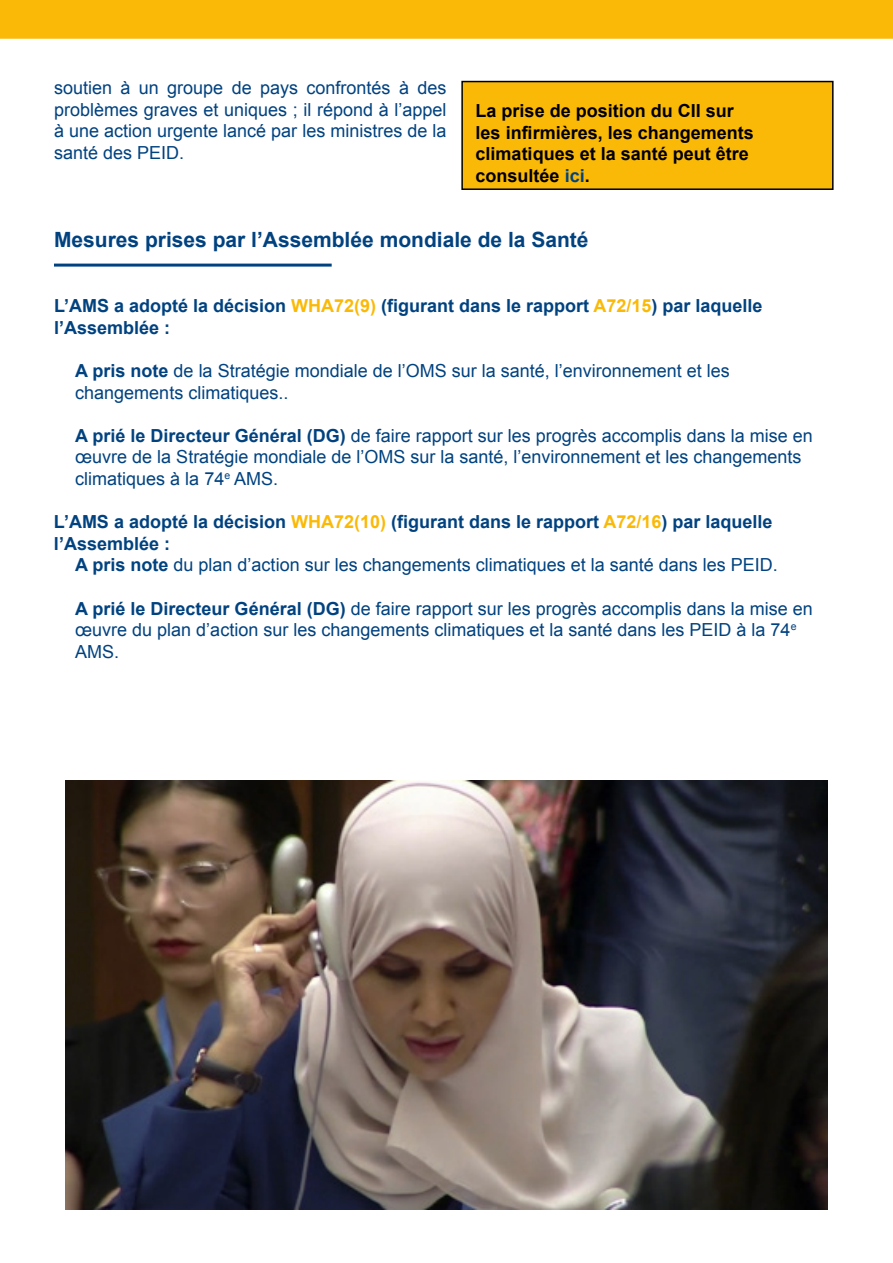
<style>
.page{position:relative;width:893px;height:1263px;background:#fff}
.page>*{position:absolute;margin:0;border:0;box-sizing:border-box;transform-origin:0 0}
.t1{font:700 21px "Arial";color:#004280}
.t2{font:18px/21.6px "Arial";color:#004280}
.t3{font:700 18px/21.6px "Arial";color:#004280}
.t4{font:700 18px/21.6px "Arial";color:#000}
.s1{color:#004280}
.s2{color:#fbb907}
.s3{font-weight:700}
</style>
<div class="page">
<div style="left:0;top:0;width:893px;height:39px;background:#fbb907"></div>
<hr style="left:54px;top:264px;width:278px;height:3px;background:#004280">
<img style="left:65px;top:780px;width:763px;height:429px">
<div style="left:462px;top:82px;width:371px;height:107px;background:#fbb907"></div>
<div style="left:461px;top:81px;width:373px;height:109px;border:2px solid #000"></div>
<p class="t2" style="left:54px;top:77px;width:394px;text-align:justify">soutien à un groupe de pays confrontés à des problèmes graves et uniques ; il répond à l’appel à une action urgente lancé par les ministres de la santé des PEID.</p>
<p class="t4" style="left:476px;top:100px;width:280px">La prise de position du CII sur les infirmières, les changements climatiques et la santé peut être consultée <span class="s1">ici</span>.</p>
<p class="t1" style="left:54px;top:226px;width:536px">Mesures prises par l’Assemblée mondiale de la Santé</p>
<p class="t3" style="left:54px;top:296px;width:710px">L’AMS a adopté la décision <span class="s2">WHA72(9)</span> (figurant dans le rapport <span class="s2">A72/15</span>) par laquelle l’Assemblée :</p>
<p class="t2" style="left:75px;top:360px;width:656px"><span class="s3">A pris note</span> de la Stratégie mondiale de l’OMS sur la santé, l’environnement et les changements climatiques..</p>
<p class="t2" style="left:75px;top:425px;width:739px"><span class="s3">A prié le Directeur Général (DG)</span> de faire rapport sur les progrès accomplis dans la mise en œuvre de la Stratégie mondiale de l’OMS sur la santé, l’environnement et les changements climatiques à la 74<sup>e</sup> AMS.</p>
<p class="t3" style="left:54px;top:512px;width:720px">L’AMS a adopté la décision <span class="s2">WHA72(10)</span> (figurant dans le rapport <span class="s2">A72/16</span>) par laquelle l’Assemblée :</p>
<p class="t2" style="left:75px;top:554px;width:704px"><span class="s3">A pris note</span> du plan d’action sur les changements climatiques et la santé dans les PEID.</p>
<p class="t2" style="left:75px;top:598px;width:739px"><span class="s3">A prié le Directeur Général (DG)</span> de faire rapport sur les progrès accomplis dans la mise en œuvre du plan d’action sur les changements climatiques et la santé dans les PEID à la 74<sup>e<br></sup>AMS.</p>
</div>
